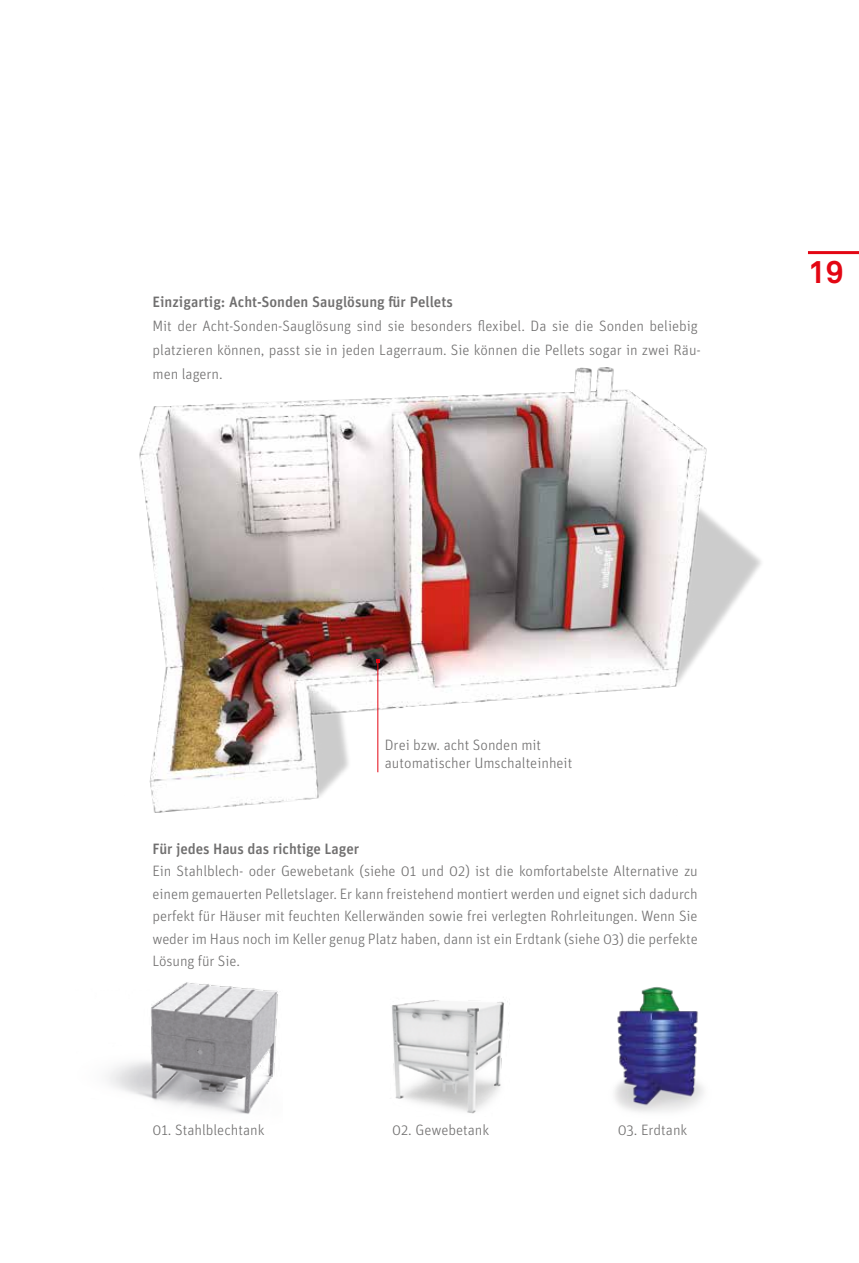
<style>
.page{position:relative;width:859px;height:1263px;background:#fff}
.page>*{position:absolute;margin:0;border:0;box-sizing:border-box;transform-origin:0 0}
.t1{font:700 31.5px "Akkurat Pro";color:#e30613}
.t2{font:300 15px/22.5px "Unit OT";color:#706f6f}
.t3{font:500 15px "Unit OT";color:#706f6f}
</style>
<div class="page">
<img style="left:109px;top:982px;width:169px;height:132px">
<img style="left:392px;top:1000px;width:117px;height:114px">
<img style="left:614px;top:987px;width:90px;height:125px">
<img style="left:139px;top:367px;width:622px;height:446px">
<hr style="left:377px;top:661px;width:1px;height:111px;background:#e30613">
<hr style="left:808px;top:251px;width:51px;height:3px;background:#e30613">
<p class="t3" style="left:153px;top:292px;width:302px">Einzigartig: Acht-Sonden Sauglösung für Pellets</p>
<p class="t2" style="left:152px;top:314px;width:550px;line-height:24px">Mit der Acht-Sonden-Sauglösung sind sie besonders flexibel. Da sie die Sonden beliebig platzieren können, passt sie in jeden Lagerraum. Sie können die Pellets sogar in zwei Räu&shy;men lagern.</p>
<h1 class="t1" style="left:808px;top:253px;width:37px">19</h1>
<p class="t2" style="left:385px;top:736px;width:189px;line-height:18px">Drei bzw. acht Sonden mit automatischer Umschalteinheit</p>
<p class="t3" style="left:153px;top:839px;width:208px">Für jedes Haus das richtige Lager</p>
<p class="t2" style="left:152px;top:860px;width:547px;text-align:justify">Ein Stahlblech- oder Gewebetank (siehe 01 und 02) ist die komfortabelste Alternative zu einem gemauerten Pelletslager. Er kann freistehend montiert werden und eignet sich dadurch perfekt für Häuser mit feuchten Kellerwänden sowie frei verlegten Rohrleitungen. Wenn Sie weder im Haus noch im Keller genug Platz haben, dann ist ein Erdtank (siehe 03) die perfekte Lösung für Sie.</p>
<p class="t2" style="left:152px;top:1119px;width:114px">01. Stahlblechtank</p>
<p class="t2" style="left:392px;top:1119px;width:99px">02. Gewebetank</p>
<p class="t2" style="left:618px;top:1119px;width:71px">03. Erdtank</p>
</div>
